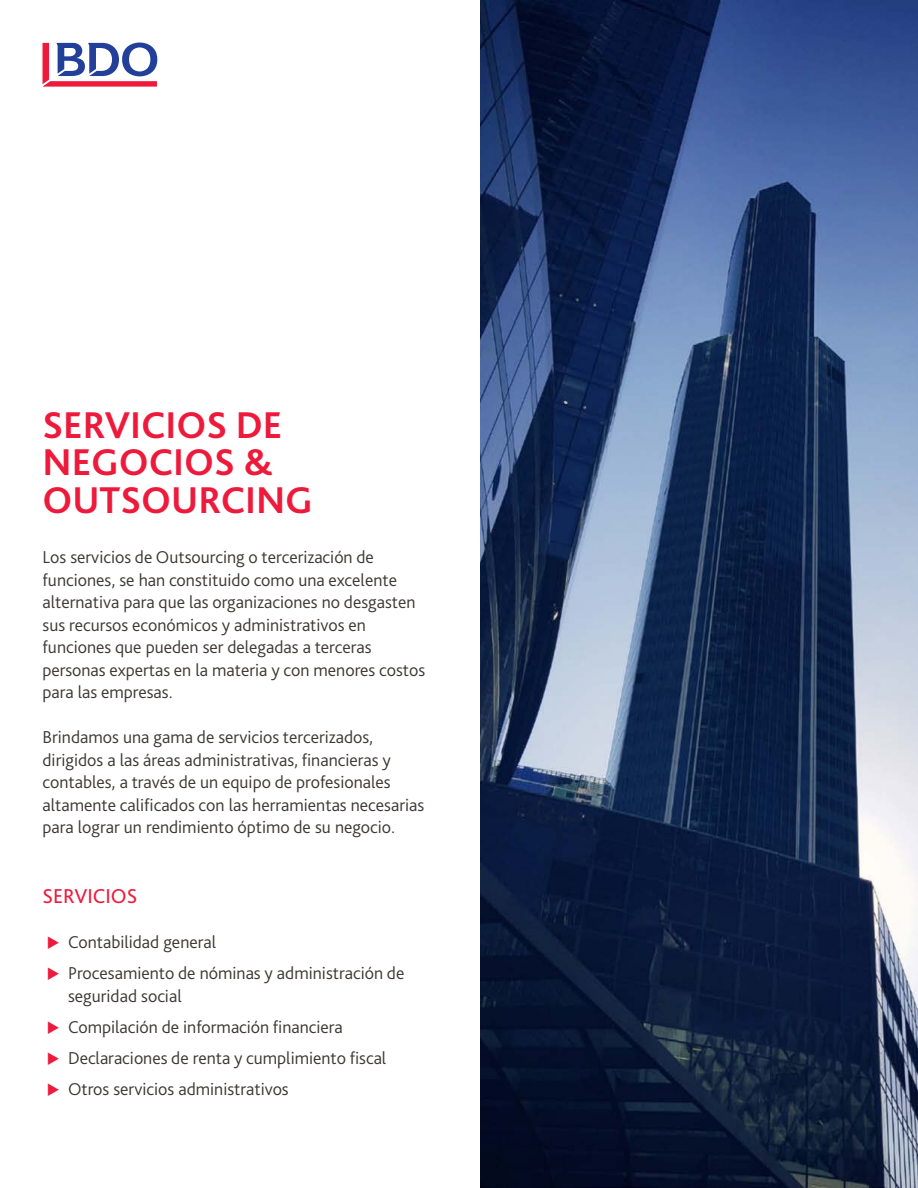
<style>
.page{position:relative;width:918px;height:1188px;background:#fff}
.page>*{position:absolute;margin:0;border:0;box-sizing:border-box;transform-origin:0 0}
.t1{font:700 39px/37.5px "Bliss Pro";color:#ed1a3b}
.t2{font:21px "Bliss Pro";color:#ed1a3b}
.t3{font:300 18px/22.5px "Bliss Pro";color:#3c3734}
</style>
<div class="page">
<img style="left:480px;top:0;width:438px;height:1188px">
<svg style="left:43px;top:43px;width:114px;height:44px"></svg>
<h1 class="t1" style="left:43px;top:405px;width:272px">SERVICIOS DE<br>NEGOCIOS &amp;<br>OUTSOURCING</h1>
<p class="t3" style="left:43px;top:545px;width:384px">Los servicios de Outsourcing o tercerización de funciones, se han constituido como una excelente alternativa para que las organizaciones no desgasten sus recursos económicos y administrativos en funciones que pueden ser delegadas a terceras personas expertas en la materia y con menores costos para las empresas.</p>
<p class="t3" style="left:43px;top:725px;width:383px">Brindamos una gama de servicios tercerizados, dirigidos a las áreas administrativas, financieras y contables, a través de un equipo de profesionales altamente calificados con las herramientas necesarias para lograr un rendimiento óptimo de su negocio.</p>
<p class="t2" style="left:43px;top:883px;width:96px">SERVICIOS</p>
<p class="t3" style="left:68px;top:926px;width:338px;line-height:31px">Contabilidad general<br>Procesamiento de nóminas y administración de</p>
<p class="t3" style="left:68px;top:980px;width:320px;line-height:31px">seguridad social<br>Compilación de información financiera Declaraciones de renta y cumplimiento fiscal Otros servicios administrativos</p>
</div>
